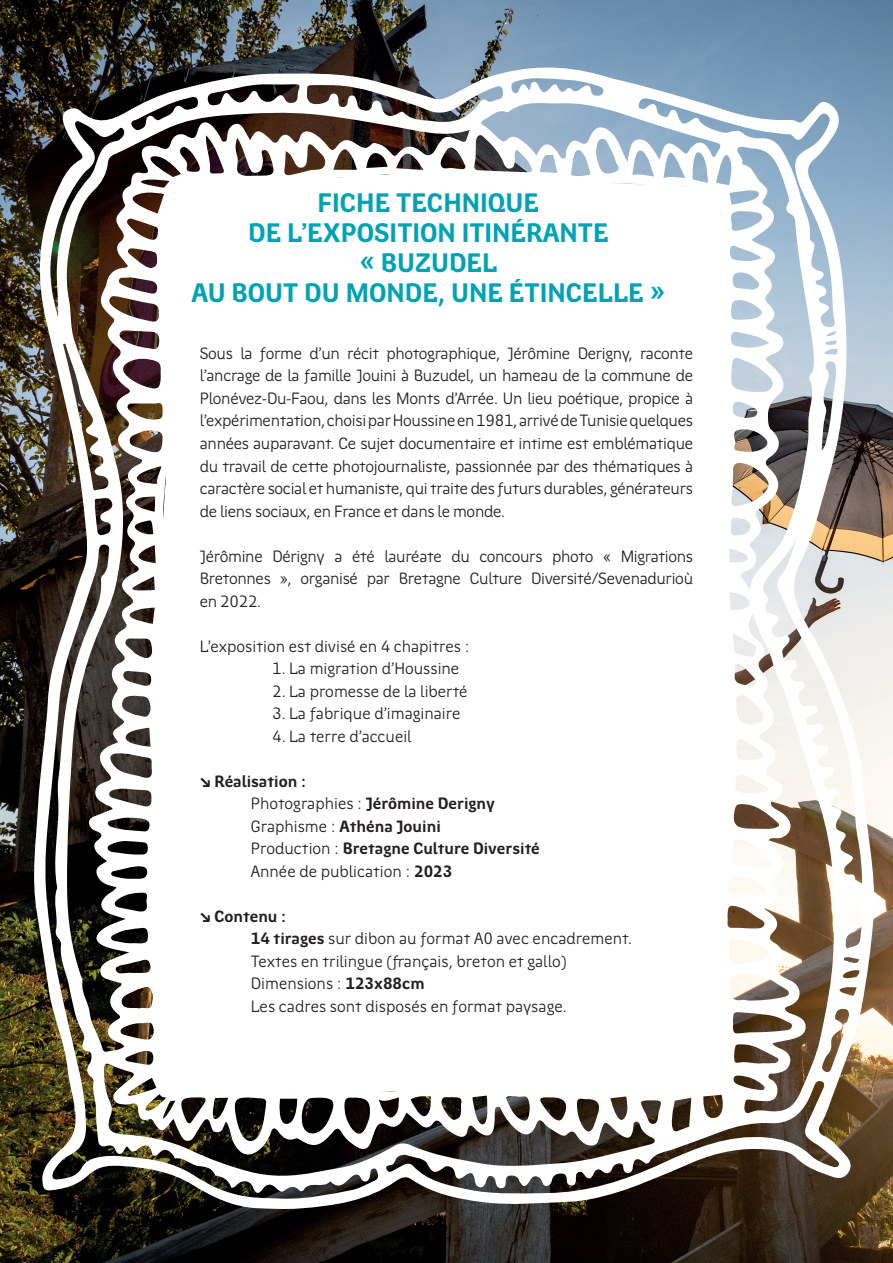
<style>
.page{position:relative;width:893px;height:1263px;background:#fff}
.page>*{position:absolute;margin:0;border:0;box-sizing:border-box;transform-origin:0 0}
.t1{font:700 27px/30px "Region Bretagne";color:#00a3b3;text-align:center}
.t2{font:16.5px/22.5px "Region Bretagne";color:#231f20;text-align:justify}
.t3{font:700 16.5px/22.5px "Region Bretagne";color:#231f20}
.s1{font-weight:400}
.s2{font-weight:700}
</style>
<div class="page">
<img style="left:0;top:0;width:893px;height:1263px">
<img style="left:31px;top:64px;width:846px;height:1145px">
<svg style="left:153px;top:174px;width:578px;height:918px"></svg>
<h1 class="t1" style="left:191px;top:188px;width:475px">FICHE TECHNIQUE<br>DE L’EXPOSITION ITINÉRANTE<br>« BUZUDEL<br>AU BOUT DU MONDE, UNE ÉTINCELLE »</h1>
<p class="t2" style="left:200px;top:342px;width:495px">Sous la forme d’un récit photographique, Jérômine Derigny, raconte l’ancrage de la famille Jouini à Buzudel, un hameau de la commune de Plonévez-Du-Faou, dans les Monts d’Arrée. Un lieu poétique, propice à l’expérimentation, choisi par Houssine en 1981, arrivé de Tunisie quelques années auparavant. Ce sujet documentaire et intime est emblématique du travail de cette photojournaliste, passionnée par des thématiques à caractère social et humaniste, qui traite des futurs durables, générateurs de liens sociaux, en France et dans le monde.</p>
<p class="t2" style="left:200px;top:545px;width:495px">Jérômine Dérigny a été lauréate du concours photo « Migrations Bretonnes », organisé par Bretagne Culture Diversité/Sevenadurioù en 2022.</p>
<p class="t2" style="left:200px;top:635px;width:271px">L’exposition est divisé en 4 chapitres :</p>
<p class="t2" style="left:272px;top:657px;width:189px">1. La migration d’Houssine</p>
<p class="t2" style="left:272px;top:680px;width:197px">2. La promesse de la liberté</p>
<p class="t2" style="left:272px;top:702px;width:190px">3. La fabrique d’imaginaire</p>
<p class="t2" style="left:272px;top:725px;width:141px">4. La terre d’accueil</p>
<p class="t3" style="left:251px;top:770px;width:290px;text-indent:-51px">5 Réalisation :<br><span class="s1">Photographies :</span> Jérômine Derigny<br><span class="s1">Graphisme :</span> Athéna Jouini<br><span class="s1">Production :</span> Bretagne Culture Diversité<br><span class="s1">Année de publication :</span> 2023</p>
<p class="t2" style="left:251px;top:905px;width:383px;text-align:left;text-indent:-51px"><span class="s2">5 Contenu :<br>14 tirages</span> sur dibon au format A0 avec encadrement.<br>Textes en trilingue (français, breton et gallo)<br>Dimensions : <span class="s2">123x88cm<br></span>Les cadres sont disposés en format paysage.</p>
</div>
